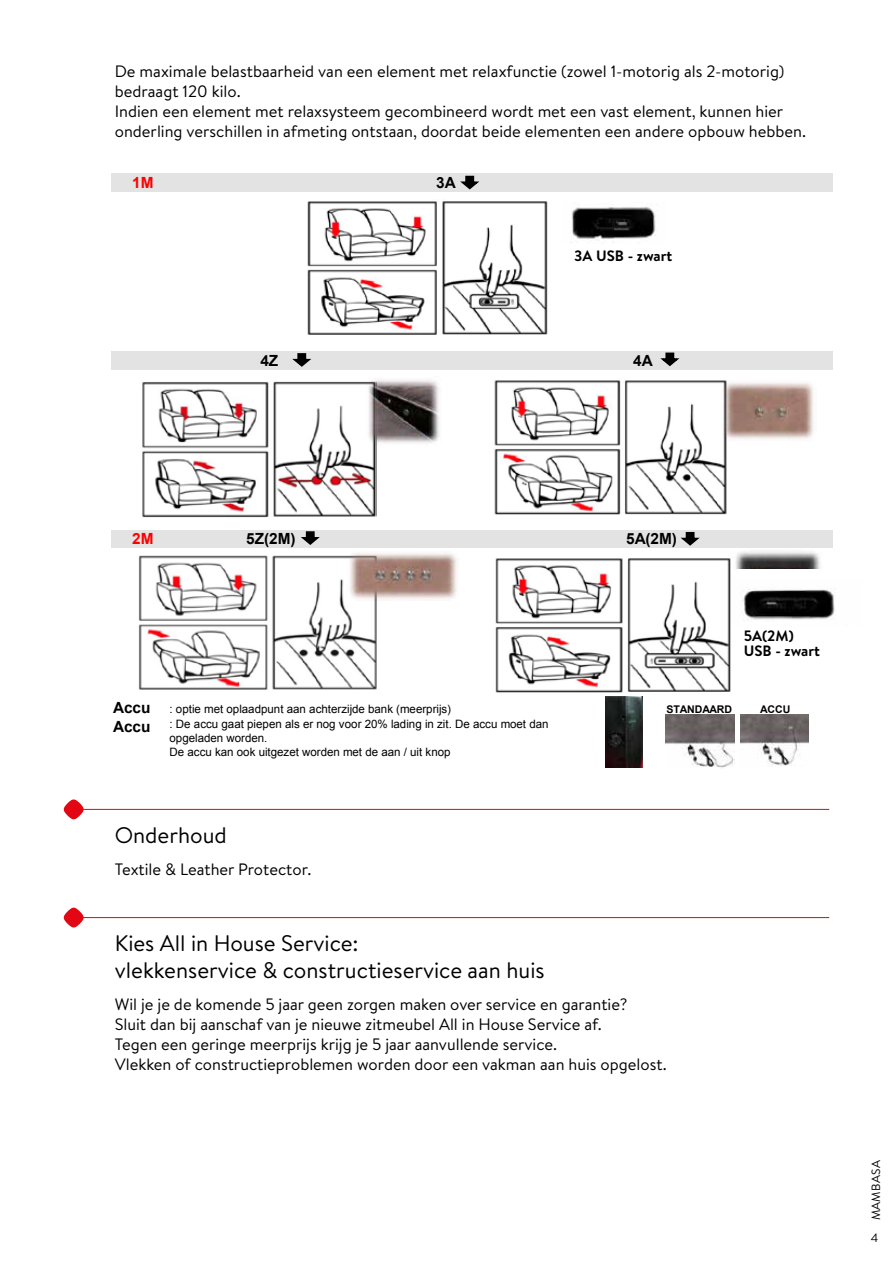
<style>
.page{position:relative;width:893px;height:1263px;background:#fff}
.page>*{position:absolute;margin:0;border:0;box-sizing:border-box;transform-origin:0 0}
.t1{font:22.5px/27px "Brandon Text";color:#000}
.t2{font:16.5px/19.8px "Brandon Text";color:#000}
.t3{font:700 15.45px "Arial";letter-spacing:-.005em;color:#000}
.t4{font:700 15.45px "Arial";color:#f00}
.t5{font:700 15px/15px "Brandon Text";color:#000}
.t6{font:700 13.5px "Arial";color:#000}
.t7{font:12px "Brandon Text";letter-spacing:.02em;color:#000}
.t8{font:11.55px/14.2px "Arial";color:#000}
.t9{font:700 10.65px "Arial";color:#000}
.s1{font-weight:700;font-size:15.45px}
</style>
<div class="page">
<svg style="left:64px;top:908px;width:20px;height:19px"></svg>
<hr style="left:79px;top:917px;width:750px;height:1px;background:#e30613">
<svg style="left:64px;top:799px;width:20px;height:20px"></svg>
<hr style="left:79px;top:809px;width:750px;height:1px;background:#e30613">
<div style="left:111px;top:173px;width:721px;height:19px;background:#e3e3e3"></div>
<div style="left:111px;top:351px;width:721px;height:19px;background:#e3e3e3"></div>
<div style="left:111px;top:529px;width:721px;height:19px;background:#e3e3e3"></div>
<svg style="left:460px;top:175px;width:20px;height:15px"></svg>
<img style="left:307px;top:201px;width:241px;height:134px">
<svg style="left:292px;top:353px;width:19px;height:14px"></svg>
<svg style="left:660px;top:352px;width:20px;height:15px"></svg>
<img style="left:142px;top:381px;width:235px;height:136px">
<img style="left:494px;top:380px;width:233px;height:135px">
<img style="left:720px;top:380px;width:94px;height:61px">
<img style="left:365px;top:379px;width:74px;height:66px">
<svg style="left:301px;top:531px;width:19px;height:14px"></svg>
<img style="left:495px;top:558px;width:236px;height:135px">
<img style="left:736px;top:551px;width:84px;height:18px">
<img style="left:138px;top:555px;width:239px;height:135px">
<img style="left:346px;top:553px;width:111px;height:48px">
<img style="left:666px;top:715px;width:69px;height:53px">
<img style="left:741px;top:714px;width:68px;height:52px">
<svg style="left:680px;top:532px;width:20px;height:14px"></svg>
<img style="left:605px;top:696px;width:38px;height:71px">
<img style="left:742px;top:589px;width:94px;height:31px">
<img style="left:571px;top:207px;width:85px;height:36px">
<p class="t2" style="left:115px;top:61px;width:693px">De maximale belastbaarheid van een element met relaxfunctie (zowel 1-motorig als 2-motorig) bedraagt 120 kilo.<br>Indien een element met relaxsysteem gecombineerd wordt met een vast element, kunnen hier onderling verschillen in afmeting ontstaan, doordat beide elementen een andere opbouw hebben.</p>
<p class="t8" style="left:249px;top:71px;width:341px">Een relaxsysteem kan wel naast een grote hoek geplaatst worden.</p>
<p class="t6" style="left:113px;top:90px;width:102px">Bediening relax</p>
<p class="t8" style="left:246px;top:128px;width:415px">1a/3a/4a/5a betekent dat de sensor aan de buitenkant van de arm gemonteerd is</p>
<p class="t4" style="left:132px;top:173px;width:23px">1M</p>
<p class="t3" style="left:436px;top:173px;width:21px">3A</p>
<p class="t5" style="left:574px;top:248px;width:100px">3A USB - zwart</p>
<p class="t3" style="left:260px;top:351px;width:19px">4Z</p>
<p class="t3" style="left:633px;top:351px;width:21px">4A</p>
<p class="t4" style="left:132px;top:529px;width:23px">2M</p>
<p class="t3" style="left:246px;top:529px;width:51px">5Z(2M)</p>
<p class="t3" style="left:626px;top:529px;width:52px">5A(2M)</p>
<p class="t5" style="left:744px;top:627px;width:78px">5A(2M)<br>USB - zwart</p>
<p class="t8" style="left:113px;top:702px;width:339px"><span class="s1">Accu</span> : optie met oplaadpunt aan achterzijde bank (meerprijs)</p>
<p class="t3" style="left:113px;top:716px;width:39px">Accu</p>
<p class="t8" style="left:170px;top:716px;width:381px">: De accu gaat piepen als er nog voor 20% lading in zit. De accu moet dan opgeladen worden.<br>De accu kan ook uitgezet worden met de aan / uit knop</p>
<h1 class="t1" style="left:115px;top:820px;width:114px">Onderhoud</h1>
<p class="t2" style="left:115px;top:859px;width:198px">Textile &amp; Leather Protector.</p>
<h1 class="t1" style="left:115px;top:929px;width:431px">Kies All in House Service:<br>vlekkenservice &amp; constructieservice aan huis</h1>
<p class="t9" style="left:666px;top:702px;width:67px">STANDAARD</p>
<p class="t9" style="left:760px;top:702px;width:32px">ACCU</p>
<p class="t2" style="left:115px;top:994px;width:553px">Wil je je de komende 5 jaar geen zorgen maken over service en garantie?<br>Sluit dan bij aanschaf van je nieuwe zitmeubel All in House Service af.<br>Tegen een geringe meerprijs krijg je 5 jaar aanvullende service.<br>Vlekken of constructieproblemen worden door een vakman aan huis opgelost.</p>
<p class="t7" style="left:868px;top:1220px;width:61px;rotate:-90deg">MAMBASA</p>
<p class="t7" style="left:871px;top:1229px;width:9px">4</p>
</div>
